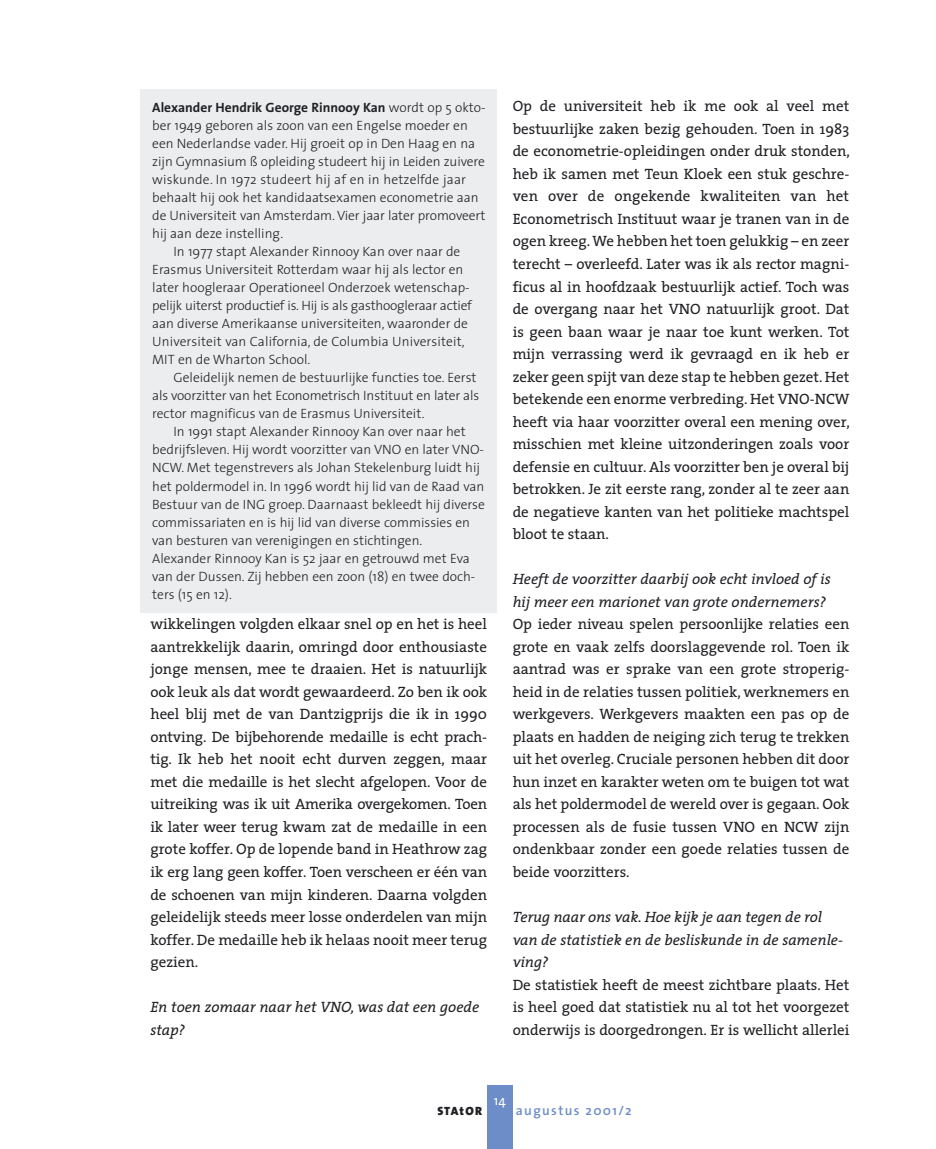
<style>
.page{position:relative;width:936px;height:1149px;background:#fff}
.page>*{position:absolute;margin:0;border:0;box-sizing:border-box;transform-origin:0 0}
.t1{font:15px/22.5px "The Serif";color:#212125;text-align:justify}
.t2{font:italic 15px/22.5px "The Serif";color:#212125}
.t3{font:300 13.5px "The Sans";color:#212125}
.t4{font:700 13.5px "The Sans";color:#212125}
.t5{font:600 13.5px "The Sans";letter-spacing:.1em;color:#6d8dc8}
.t6{font:13.5px "The Sans";color:#fff}
.t7{font:900 12px "The Sans";letter-spacing:.09em;color:#212125}
.s1{font-weight:300}
</style>
<div class="page">
<div style="left:487px;top:1084px;width:25px;height:64px;background:#6d8dc8"></div>
<div style="left:141px;top:90px;width:356px;height:522px;background:#ecedee"></div>
<p class="t4" style="left:152px;top:96px;width:335px">Alexander Hendrik George Rinnooy Kan <span class="s1">wordt op 5 okto-</span></p>
<p class="t3" style="left:152px;top:114px;width:317px">ber 1949 geboren als zoon van een Engelse moeder en</p>
<p class="t3" style="left:152px;top:132px;width:324px">een Nederlandse vader. Hij groeit op in Den Haag en na</p>
<p class="t3" style="left:152px;top:150px;width:334px">zijn Gymnasium ß opleiding studeert hij in Leiden zuivere</p>
<p class="t3" style="left:152px;top:168px;width:315px">wiskunde. In 1972 studeert hij af en in hetzelfde jaar</p>
<p class="t3" style="left:152px;top:186px;width:328px">behaalt hij ook het kandidaatsexamen econometrie aan</p>
<p class="t3" style="left:152px;top:204px;width:335px">de Universiteit van Amsterdam. Vier jaar later promoveert</p>
<p class="t3" style="left:152px;top:222px;width:132px">hij aan deze instelling.</p>
<p class="t3" style="left:173px;top:240px;width:288px">In 1977 stapt Alexander Rinnooy Kan over naar de</p>
<p class="t3" style="left:152px;top:258px;width:312px">Erasmus Universiteit Rotterdam waar hij als lector en</p>
<p class="t3" style="left:152px;top:276px;width:319px">later hoogleraar Operationeel Onderzoek wetenschap-</p>
<p class="t3" style="left:152px;top:294px;width:321px">pelijk uiterst productief is. Hij is als gasthoogleraar actief</p>
<p class="t3" style="left:152px;top:312px;width:317px">aan diverse Amerikaanse universiteiten, waaronder de</p>
<p class="t3" style="left:152px;top:330px;width:314px">Universiteit van California, de Columbia Universiteit,</p>
<p class="t3" style="left:152px;top:348px;width:159px">MIT en de Wharton School.</p>
<p class="t3" style="left:173px;top:366px;width:304px">Geleidelijk nemen de bestuurlijke functies toe. Eerst</p>
<p class="t3" style="left:152px;top:384px;width:328px">als voorzitter van het Econometrisch Instituut en later als</p>
<p class="t3" style="left:152px;top:402px;width:274px">rector magnificus van de Erasmus Universiteit.</p>
<p class="t3" style="left:173px;top:420px;width:293px">In 1991 stapt Alexander Rinnooy Kan over naar het</p>
<p class="t3" style="left:152px;top:438px;width:333px">bedrijfsleven. Hij wordt voorzitter van VNO en later VNO-</p>
<p class="t3" style="left:152px;top:456px;width:329px">NCW. Met tegenstrevers als Johan Stekelenburg luidt hij</p>
<p class="t3" style="left:152px;top:474px;width:333px">het poldermodel in. In 1996 wordt hij lid van de Raad van</p>
<p class="t3" style="left:152px;top:492px;width:334px">Bestuur van de ING groep. Daarnaast bekleedt hij diverse</p>
<p class="t3" style="left:152px;top:510px;width:319px">commissariaten en is hij lid van diverse commissies en</p>
<p class="t3" style="left:152px;top:528px;width:271px">van besturen van verenigingen en stichtingen.</p>
<p class="t3" style="left:152px;top:546px;width:319px">Alexander Rinnooy Kan is 52 jaar en getrouwd met Eva</p>
<p class="t3" style="left:152px;top:564px;width:324px">van der Dussen. Zij hebben een zoon (18) en twee doch-</p>
<p class="t3" style="left:152px;top:582px;width:81px">ters (15 en 12).</p>
<p class="t1" style="left:150px;top:612px;width:338px">wikkelingen volgden elkaar snel op en het is heel aantrekkelijk daarin, omringd door enthousiaste jonge mensen, mee te draaien. Het is natuurlijk ook leuk als dat wordt gewaardeerd. Zo ben ik ook heel blij met de van Dantzigprijs die ik in 1990 ontving. De bijbehorende medaille is echt prach&shy;tig. Ik heb het nooit echt durven zeggen, maar met die medaille is het slecht afgelopen. Voor de uitreiking was ik uit Amerika overgekomen. Toen ik later weer terug kwam zat de medaille in een grote koffer. Op de lopende band in Heathrow zag ik erg lang geen koffer. Toen verscheen er één van de schoenen van mijn kinderen. Daarna volgden geleidelijk steeds meer losse onderdelen van mijn koffer. De medaille heb ik helaas nooit meer terug gezien.</p>
<p class="t2" style="left:150px;top:994px;width:330px">En toen zomaar naar het VNO, was dat een goede stap?</p>
<p class="t1" style="left:512px;top:94px;width:339px">Op de universiteit heb ik me ook al veel met bestuurlijke zaken bezig gehouden. Toen in 1983 de econometrie-opleidingen onder druk stonden, heb ik samen met Teun Kloek een stuk geschre&shy;ven over de ongekende kwaliteiten van het Econometrisch Instituut waar je tranen van in de ogen kreeg. We hebben het toen gelukkig – en zeer terecht – overleefd. Later was ik als rector magni&shy;ficus al in hoofdzaak bestuurlijk actief. Toch was de overgang naar het VNO natuurlijk groot. Dat is geen baan waar je naar toe kunt werken. Tot mijn verrassing werd ik gevraagd en ik heb er zeker geen spijt van deze stap te hebben gezet. Het betekende een enorme verbreding. Het VNO-NCW heeft via haar voorzitter overal een mening over, misschien met kleine uitzonderingen zoals voor defensie en cultuur. Als voorzitter ben je overal bij betrokken. Je zit eerste rang, zonder al te zeer aan de negatieve kanten van het politieke machtspel bloot te staan.</p>
<p class="t2" style="left:512px;top:567px;width:320px">Heeft de voorzitter daarbij ook echt invloed of is hij meer een marionet van grote ondernemers?</p>
<p class="t1" style="left:512px;top:612px;width:338px">Op ieder niveau spelen persoonlijke relaties een grote en vaak zelfs doorslaggevende rol. Toen ik aantrad was er sprake van een grote stroperig&shy;heid in de relaties tussen politiek, werknemers en werkgevers. Werkgevers maakten een pas op de plaats en hadden de neiging zich terug te trekken uit het overleg. Cruciale personen hebben dit door hun inzet en karakter weten om te buigen tot wat als het poldermodel de wereld over is gegaan. Ook processen als de fusie tussen VNO en NCW zijn ondenkbaar zonder een goede relaties tussen de beide voorzitters.</p>
<p class="t2" style="left:512px;top:904px;width:332px">Terug naar ons vak. Hoe kijk je aan tegen de rol van de statistiek en de besliskunde in de samenle&shy;ving?</p>
<p class="t1" style="left:512px;top:972px;width:338px">De statistiek heeft de meest zichtbare plaats. Het is heel goed dat statistiek nu al tot het voorgezet onderwijs is doorgedrongen. Er is wellicht allerlei</p>
<p class="t6" style="left:494px;top:1088px;width:13px">14</p>
<p class="t7" style="left:437px;top:1100px;width:46px">STAtOR</p>
<p class="t5" style="left:516px;top:1098px;width:117px">augustus 2001/2</p>
</div>
